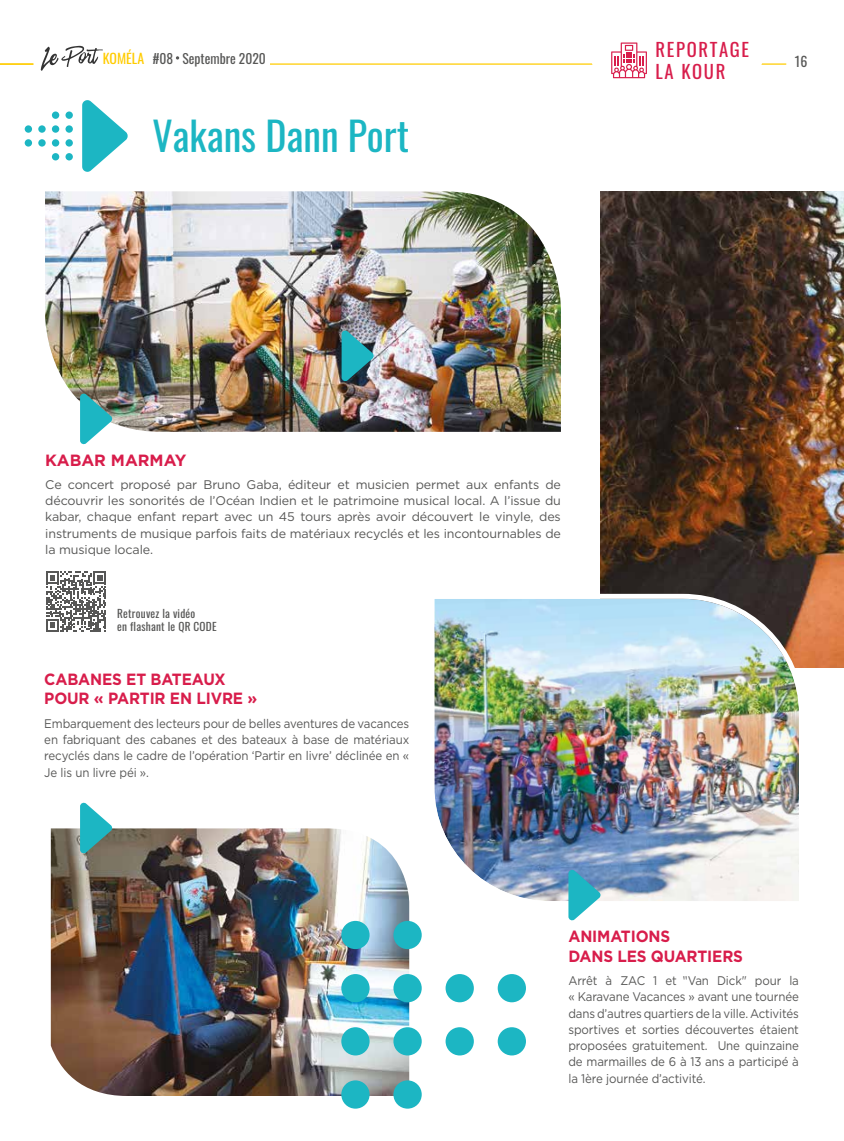
<style>
.page{position:relative;width:844px;height:1141px;background:#fff}
.page>*{position:absolute;margin:0;border:0;box-sizing:border-box;transform-origin:0 0}
.t1{font:40px "Oswald";color:#1cb6c3}
.t2{font:18.62px/22.4px "Oswald";letter-spacing:.09em;color:#d81d4b}
.t3{font:700 16.25px/19.5px "Gotham";letter-spacing:-.01em;color:#d81d4b;scale:.94 1}
.t4{font:700 16.25px "Gotham";letter-spacing:-.01em;color:#d81d4b}
.t5{font:13.88px "Oswald";color:#575756}
.t6{font:13.5px "Oswald";color:#575756}
.t7{font:12.5px/16.2px "Gotham";letter-spacing:-.01em;color:#575756;text-align:justify;scale:.92 1}
.t8{font:12.5px/16.2px "Gotham";letter-spacing:-.01em;color:#575756;text-align:justify}
.t9{font:11.25px/13.5px "Oswald";letter-spacing:.02em;color:#575756}
.s1{font-size:13.88px;color:#fc0}
.s2{font-style:italic}
</style>
<div class="page">
<hr style="left:262px;top:63px;width:524px;height:2px;background:#fc0">
<div style="left:153px;top:48px;width:116px;height:19px;background:#fff"></div>
<svg style="left:41px;top:46px;width:62px;height:25px"></svg>
<svg style="left:176px;top:56px;width:3px;height:4px"></svg>
<img style="left:600px;top:191px;width:243px;height:477px">
<img style="left:51px;top:828px;width:358px;height:268px">
<img style="left:45px;top:191px;width:515px;height:241px">
<svg style="left:82px;top:100px;width:46px;height:72px"></svg>
<div style="left:65px;top:111px;width:8px;height:8px;background:#1cb6c3;border-radius:50%"></div>
<div style="left:65px;top:125px;width:8px;height:8px;background:#1cb6c3;border-radius:50%"></div>
<div style="left:65px;top:139px;width:8px;height:8px;background:#1cb6c3;border-radius:50%"></div>
<div style="left:65px;top:153px;width:8px;height:7px;background:#1cb6c3;border-radius:50%"></div>
<div style="left:52px;top:111px;width:7px;height:8px;background:#1cb6c3;border-radius:50%"></div>
<div style="left:52px;top:125px;width:7px;height:8px;background:#1cb6c3;border-radius:50%"></div>
<div style="left:52px;top:139px;width:7px;height:8px;background:#1cb6c3;border-radius:50%"></div>
<div style="left:52px;top:153px;width:7px;height:7px;background:#1cb6c3;border-radius:50%"></div>
<div style="left:38px;top:125px;width:8px;height:8px;background:#1cb6c3;border-radius:50%"></div>
<div style="left:38px;top:139px;width:8px;height:8px;background:#1cb6c3;border-radius:50%"></div>
<div style="left:25px;top:125px;width:7px;height:8px;background:#1cb6c3;border-radius:50%"></div>
<div style="left:25px;top:139px;width:7px;height:8px;background:#1cb6c3;border-radius:50%"></div>
<hr style="left:0;top:63px;width:33px;height:2px;background:#fc0">
<svg style="left:587px;top:42px;width:178px;height:37px"></svg>
<svg style="left:341px;top:329px;width:33px;height:53px;background:#429aa6"></svg>
<img style="left:434px;top:591px;width:372px;height:310px">
<div style="left:341px;top:1080px;width:28px;height:29px;background:#1cb6c3;border-radius:50%"></div>
<div style="left:341px;top:1027px;width:28px;height:28px;background:#1cb6c3;border-radius:50%"></div>
<div style="left:341px;top:974px;width:28px;height:28px;background:#1cb6c3;border-radius:50%"></div>
<div style="left:341px;top:921px;width:28px;height:28px;background:#1cb6c3;border-radius:50%"></div>
<div style="left:393px;top:1080px;width:28px;height:29px;background:#1cb6c3;border-radius:50%"></div>
<div style="left:393px;top:1027px;width:28px;height:28px;background:#1cb6c3;border-radius:50%"></div>
<div style="left:393px;top:974px;width:28px;height:28px;background:#1cb6c3;border-radius:50%"></div>
<div style="left:393px;top:921px;width:28px;height:28px;background:#1cb6c3;border-radius:50%"></div>
<div style="left:445px;top:1027px;width:28px;height:28px;background:#1cb6c3;border-radius:50%"></div>
<div style="left:445px;top:974px;width:28px;height:28px;background:#1cb6c3;border-radius:50%"></div>
<div style="left:497px;top:1027px;width:29px;height:28px;background:#1cb6c3;border-radius:50%"></div>
<div style="left:497px;top:974px;width:29px;height:28px;background:#1cb6c3;border-radius:50%"></div>
<svg style="left:80px;top:802px;width:32px;height:52px"></svg>
<svg style="left:80px;top:392px;width:32px;height:53px"></svg>
<svg style="left:568px;top:869px;width:32px;height:52px"></svg>
<svg style="left:46px;top:571px;width:60px;height:61px"></svg>
<h2 class="t2" style="left:655px;top:36px;width:95px">REPORTAGE<br>LA KOUR</h2>
<p class="t6" style="left:103px;top:46px;width:164px"><span class="s1">KOMÉLA</span> #08 Septembre 2020</p>
<p class="t5" style="left:794px;top:49px;width:14px">16</p>
<h1 class="t1" style="left:152px;top:100px;width:258px">Vakans Dann Port</h1>
<h3 class="t4" style="left:45px;top:449px;width:143px">KABAR MARMAY</h3>
<p class="t8" style="left:45px;top:476px;width:517px">Ce concert proposé par Bruno Gaba, éditeur et musicien permet aux enfants de découvrir les sonorités de l’Océan Indien et le patrimoine musical local. A l’issue du kabar, chaque enfant repart avec un 45 tours après avoir découvert le vinyle, des instruments de musique parfois faits de matériaux recyclés et les incontournables de la musique locale.</p>
<p class="t9" style="left:117px;top:605px;width:101px">Retrouvez la vidéo<br>en flashant le QR CODE</p>
<h3 class="t3" style="left:44px;top:669px;width:228px">CABANES ET BATEAUX<br>POUR « PARTIR EN LIVRE »</h3>
<p class="t7" style="left:44px;top:715px;width:398px">Embarquement des lecteurs pour de belles aventures de vacances en fabriquant des cabanes et des bateaux à base de matériaux recyclés dans le cadre de l’opération ‘Partir en livre’ déclinée en « Je lis un livre péi ».</p>
<h3 class="t3" style="left:568px;top:927px;width:187px">ANIMATIONS<br>DANS LES QUARTIERS</h3>
<p class="t7" style="left:568px;top:972px;width:252px">Arrêt à ZAC 1 et <span class="s2">"</span>Van Dick" pour la « Karavane Vacances » avant une tournée dans d’autres quartiers de la ville. Activités sportives et sorties découvertes étaient proposées gratuitement. Une quinzaine de marmailles de 6 à 13 ans a participé à la 1ère journée d’activité.</p>
</div>
